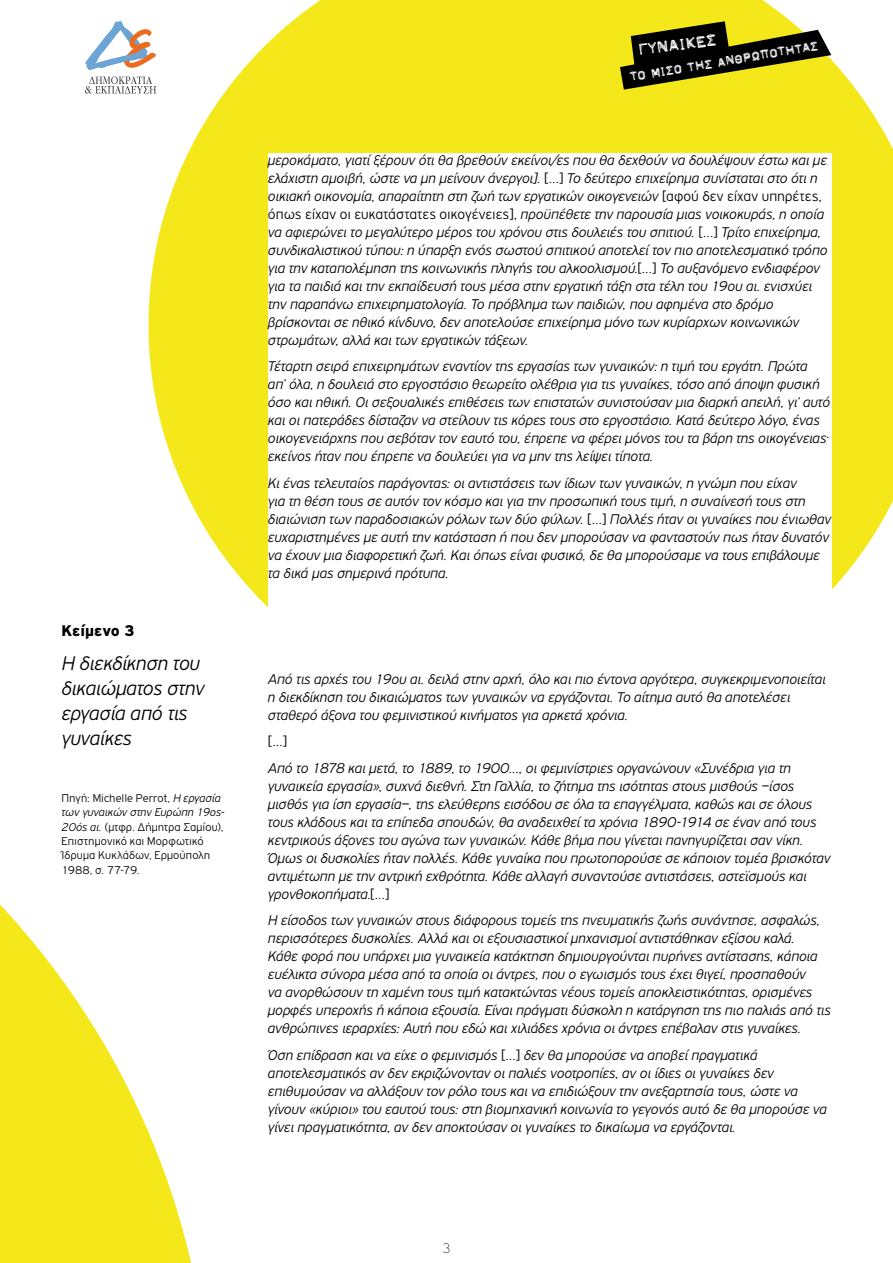
<style>
.page{position:relative;width:893px;height:1263px;background:#fff}
.page>*{position:absolute;margin:0;border:0;box-sizing:border-box;transform-origin:0 0}
.t1{font:italic 300 21px/25.2px "PF Highway Gothic";letter-spacing:-.015em;color:#000}
.t2{font:16.95px "PF Tapeomatic High Pressure";color:#fff}
.t3{font:900 16.5px "PF Highway Gothic";letter-spacing:.01em;color:#000}
.t4{font:italic 300 15px/18px "PF Highway Gothic";letter-spacing:-.01em;color:#000}
.t5{font:300 15px "PF Highway Gothic";color:#000}
.t6{font:100 15px "PF Highway Gothic";color:#58585a}
.t7{font:13.2px "PF Tapeomatic High Pressure";color:#fff}
.t8{font:300 12px/14.4px "PF Highway Gothic";letter-spacing:.015em;color:#000}
.s1{font-style:italic}
.s2{font-style:normal}
</style>
<div class="page">
<svg style="left:0;top:904px;width:192px;height:359px;fill:#f5e81a"></svg>
<svg style="left:148px;top:0;width:745px;height:607px;fill:#f5e81a"></svg>
<svg style="left:85px;top:21px;width:71px;height:49px"></svg>
<svg style="left:85px;top:76px;width:71px;height:18px"></svg>
<svg style="left:620px;top:21px;width:211px;height:69px;background:#726d14"></svg>
<div style="left:268px;top:153px;width:563px;height:1037px;background:#fff"></div>
<p class="t3" style="left:62px;top:621px;width:75px">Κείμενο 3</p>
<h1 class="t1" style="left:62px;top:650px;width:144px">Η διεκδίκηση του δικαιώματος στην εργασία από τις γυναίκες</h1>
<p class="t8" style="left:62px;top:791px;width:164px">Πηγή: Michelle Perrot, <span class="s1">Η εργασία των γυναικών στην Ευρώπη 19ος-<br>20ός αι.</span> (μτφρ. Δήμητρα Σαμίου),<br>Επιστημονικό και Μορφωτικό<br>Ίδρυμα Κυκλάδων, Ερμούπολη<br>1988, σ. 77-79.</p>
<p class="t2" style="left:638px;top:40px;width:79px;rotate:-7deg">γυναικεσ</p>
<p class="t7" style="left:629px;top:70px;width:192px;rotate:-10deg">το µισο της ανθρωποτητασ</p>
<p class="t4" style="left:268px;top:151px;width:561px">μεροκάματο, γιατί ξέρουν ότι θα βρεθούν εκείνοι/ες που θα δεχθούν να δουλέψουν έστω και με ελάχιστη αμοιβή, ώστε να μη μείνουν άνεργοι]. <span class="s2">[…]</span> Το δεύτερο επιχείρημα συνίσταται στο ότι η οικιακή οικονομία, απαραίτητη στη ζωή των εργατικών οικογενειών <span class="s2">[αφού δεν είχαν υπηρέτες, όπως είχαν οι ευκατάστατες οικογένειες],</span> προϋπέθετε την παρουσία μιας νοικοκυράς, η οποία να αφιερώνει το μεγαλύτερο μέρος του χρόνου στις δουλειές του σπιτιού. <span class="s2">[…]</span> Τρίτο επιχείρημα, συνδικαλιστικού τύπου: η ύπαρξη ενός σωστού σπιτικού αποτελεί τον πιο αποτελεσματικό τρόπο για την καταπολέμηση της κοινωνικής πληγής του αλκοολισμού.<span class="s2">[…]</span> Το αυξανόμενο ενδιαφέρον για τα παιδιά και την εκπαίδευσή τους μέσα στην εργατική τάξη στα τέλη του 19ου αι. ενισχύει την παραπάνω επιχειρηματολογία. Το πρόβλημα των παιδιών, που αφημένα στο δρόμο βρίσκονται σε ηθικό κίνδυνο, δεν αποτελούσε επιχείρημα μόνο των κυρίαρχων κοινωνικών στρωμάτων, αλλά και των εργατικών τάξεων.</p>
<p class="t4" style="left:268px;top:357px;width:564px">Τέταρτη σειρά επιχειρημάτων εναντίον της εργασίας των γυναικών: η τιμή του εργάτη. Πρώτα<br>απ’ όλα, η δουλειά στο εργοστάσιο θεωρείτο ολέθρια για τις γυναίκες, τόσο από άποψη φυσική όσο και ηθική. Οι σεξουαλικές επιθέσεις των επιστατών συνιστούσαν μια διαρκή απειλή, γι’ αυτό και οι πατεράδες δίσταζαν να στείλουν τις κόρες τους στο εργοστάσιο. Κατά δεύτερο λόγο, ένας οικογενειάρχης που σεβόταν τον εαυτό του, έπρεπε να φέρει μόνος του τα βάρη της οικογένειας∙ εκείνος ήταν που έπρεπε να δουλεύει για να μην της λείψει τίποτα.</p>
<p class="t4" style="left:268px;top:474px;width:565px">Κι ένας τελευταίος παράγοντας: οι αντιστάσεις των ίδιων των γυναικών, η γνώμη που είχαν<br>για τη θέση τους σε αυτόν τον κόσμο και για την προσωπική τους τιμή, η συναίνεσή τους στη διαιώνιση των παραδοσιακών ρόλων των δύο φύλων. <span class="s2">[…]</span> Πολλές ήταν οι γυναίκες που ένιωθαν ευχαριστημένες με αυτή την κατάσταση ή που δεν μπορούσαν να φανταστούν πως ήταν δυνατόν να έχουν μια διαφορετική ζωή. Και όπως είναι φυσικό, δε θα μπορούσαμε να τους επιβάλουμε τα δικά μας σημερινά πρότυπα.</p>
<p class="t4" style="left:268px;top:670px;width:559px">Από τις αρχές του 19ου αι. δειλά στην αρχή, όλο και πιο έντονα αργότερα, συγκεκριμενοποιείται η διεκδίκηση του δικαιώματος των γυναικών να εργάζονται. Το αίτημα αυτό θα αποτελέσει σταθερό άξονα του φεμινιστικού κινήματος για αρκετά χρόνια.</p>
<p class="t5" style="left:268px;top:734px;width:21px">[…]</p>
<p class="t4" style="left:268px;top:759px;width:564px">Από το 1878 και μετά, το 1889, το 1900…, οι φεμινίστριες οργανώνουν «Συνέδρια για τη γυναικεία εργασία», συχνά διεθνή. Στη Γαλλία, το ζήτημα της ισότητας στους μισθούς –ίσος μισθός για ίση εργασία–, της ελεύθερης εισόδου σε όλα τα επαγγέλματα, καθώς και σε όλους τους κλάδους και τα επίπεδα σπουδών, θα αναδειχθεί τα χρόνια 1890-1914 σε έναν από τους κεντρικούς άξονες του αγώνα των γυναικών. Κάθε βήμα που γίνεται πανηγυρίζεται σαν νίκη.<br>Όμως οι δυσκολίες ήταν πολλές. Κάθε γυναίκα που πρωτοπορούσε σε κάποιον τομέα βρισκόταν αντιμέτωπη με την αντρική εχθρότητα. Κάθε αλλαγή συναντούσε αντιστάσεις, αστεϊσμούς και γρονθοκοπήματα.<span class="s2">[…]</span></p>
<p class="t4" style="left:268px;top:911px;width:565px">Η είσοδος των γυναικών στους διάφορους τομείς της πνευματικής ζωής συνάντησε, ασφαλώς, περισσότερες δυσκολίες. Αλλά και οι εξουσιαστικοί μηχανισμοί αντιστάθηκαν εξίσου καλά.<br>Κάθε φορά που υπάρχει μια γυναικεία κατάκτηση δημιουργούνται πυρήνες αντίστασης, κάποια ευέλικτα σύνορα μέσα από τα οποία οι άντρες, που ο εγωισμός τους έχει θιγεί, προσπαθούν<br>να ανορθώσουν τη χαμένη τους τιμή κατακτώντας νέους τομείς αποκλειστικότητας, ορισμένες μορφές υπεροχής ή κάποια εξουσία. Είναι πράγματι δύσκολη η κατάργηση της πιο παλιάς από τις ανθρώπινες ιεραρχίες: Αυτή που εδώ και χιλιάδες χρόνια οι άντρες επέβαλαν στις γυναίκες.</p>
<p class="t4" style="left:268px;top:1046px;width:561px">Όση επίδραση και να είχε ο φεμινισμός <span class="s2">[…]</span> δεν θα μπορούσε να αποβεί πραγματικά αποτελεσματικός αν δεν εκριζώνονταν οι παλιές νοοτροπίες, αν οι ίδιες οι γυναίκες δεν επιθυμούσαν να αλλάξουν τον ρόλο τους και να επιδιώξουν την ανεξαρτησία τους, ώστε να γίνουν «κύριοι» του εαυτού τους: στη βιομηχανική κοινωνία το γεγονός αυτό δε θα μπορούσε να γίνει πραγματικότητα, αν δεν αποκτούσαν οι γυναίκες το δικαίωμα να εργάζονται.</p>
<p class="t6" style="left:442px;top:1241px;width:10px">3</p>
</div>
